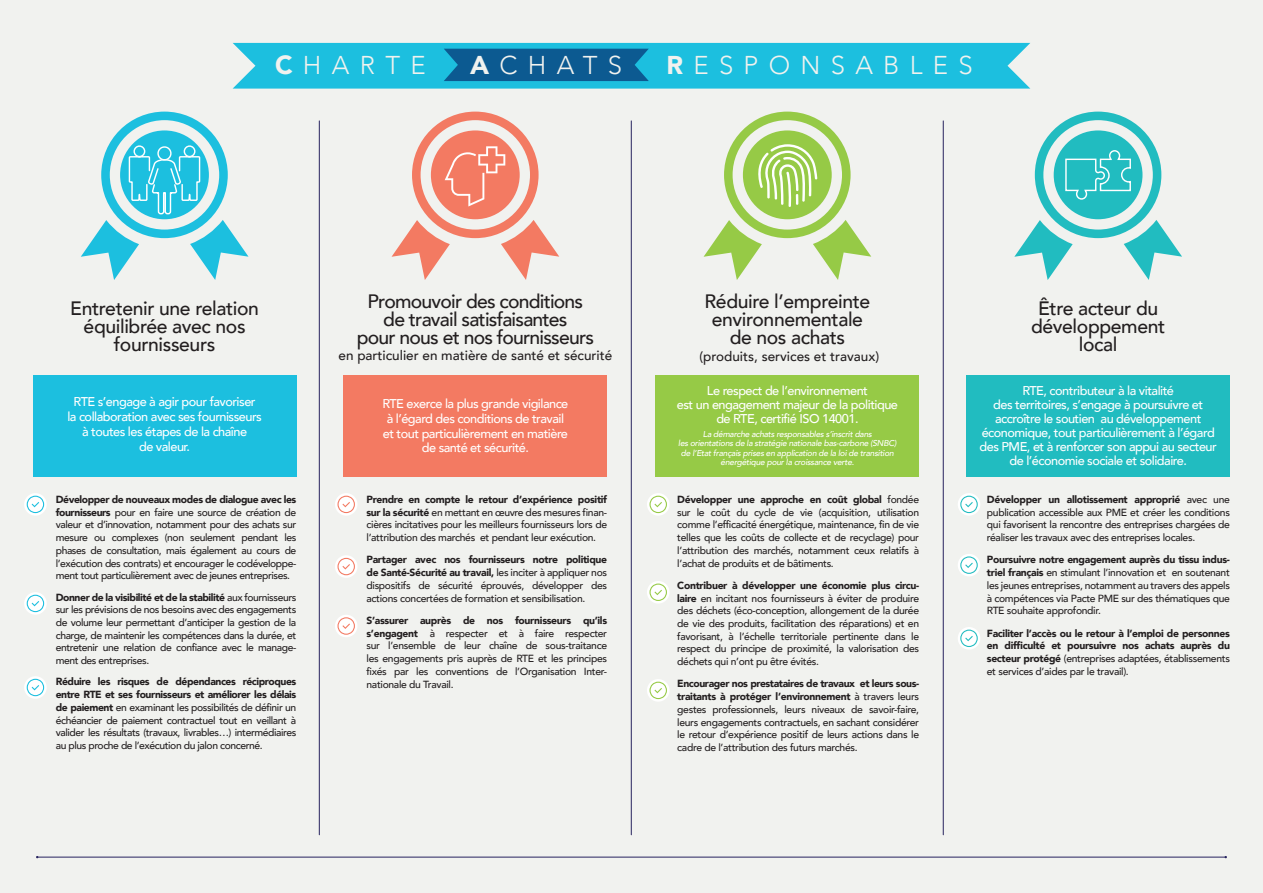
<style>
.page{position:relative;width:1263px;height:893px;background:#f1f2ef}
.page>*{position:absolute;margin:0;border:0;box-sizing:border-box;transform-origin:0 0}
.t1{font:300 25.8px "Avenir";letter-spacing:.4em;color:#f1f2ef}
.t2{font:500 19.35px/18px "Avenir";letter-spacing:-.02em;color:#231f20;text-align:center}
.t3{font:500 19.35px/18px "Avenir";letter-spacing:-.04em;color:#231f20;text-align:center}
.t4{font:500 13.5px "Avenir";color:#231f20}
.t5{font:500 12.75px/14.1px "Avenir";letter-spacing:-.04em;color:#fff;text-align:center}
.t6{font:500 10.35px/12.8px "Avenir";letter-spacing:-.03em;color:#231f20;text-align:justify}
.t7{font:900 10.35px/12.8px "Avenir";letter-spacing:-.03em;color:#231f20;text-align:justify}
.t8{font:italic 500 8.55px/9.6px "Avenir";letter-spacing:-.03em;color:#fff;text-align:center}
.s1{font-weight:900;font-size:26.25px}
.s2{font-weight:900}
.s3{font-weight:500}
</style>
<div class="page">
<hr style="left:319px;top:121px;width:1px;height:714px;background:#27235e">
<hr style="left:631px;top:121px;width:1px;height:714px;background:#27235e">
<hr style="left:943px;top:121px;width:1px;height:714px;background:#27235e">
<svg style="left:233px;top:43px;width:797px;height:46px;background:#21afd2"></svg>
<svg style="left:391px;top:112px;width:168px;height:168px"></svg>
<svg style="left:703px;top:112px;width:168px;height:168px"></svg>
<svg style="left:81px;top:112px;width:167px;height:168px"></svg>
<svg style="left:1014px;top:112px;width:168px;height:168px"></svg>
<div style="left:344px;top:375px;width:263px;height:102px;background:#f37a62"></div>
<div style="left:33px;top:375px;width:263px;height:102px;background:#1cbfdf"></div>
<div style="left:966px;top:375px;width:264px;height:102px;background:#21bcc0"></div>
<div style="left:656px;top:375px;width:263px;height:102px;background:#96ca46"></div>
<hr style="left:37px;top:857px;width:1189px;height:1px;background:#27235e">
<svg style="left:647px;top:493px;width:22px;height:22px"></svg>
<svg style="left:647px;top:581px;width:22px;height:22px"></svg>
<svg style="left:647px;top:679px;width:22px;height:22px"></svg>
<svg style="left:958px;top:493px;width:22px;height:22px"></svg>
<svg style="left:958px;top:554px;width:22px;height:22px"></svg>
<svg style="left:958px;top:627px;width:22px;height:22px"></svg>
<svg style="left:24px;top:676px;width:23px;height:23px"></svg>
<svg style="left:24px;top:592px;width:23px;height:23px"></svg>
<svg style="left:24px;top:493px;width:23px;height:22px"></svg>
<svg style="left:335px;top:493px;width:22px;height:22px"></svg>
<svg style="left:335px;top:555px;width:22px;height:23px"></svg>
<svg style="left:335px;top:615px;width:22px;height:22px"></svg>
<p class="t1" style="left:275px;top:50px;width:152px"><span class="s1">C</span>HARTE</p>
<p class="t1" style="left:470px;top:50px;width:154px"><span class="s2">A</span>CHATS</p>
<p class="t1" style="left:666px;top:50px;width:308px"><span class="s2">R</span>ESPONSABLES</p>
<p class="t2" style="left:70px;top:298px;width:190px">Entretenir une relation équilibrée avec nos fournisseurs</p>
<p class="t2" style="left:704px;top:291px;width:167px">Réduire l’empreinte environnementale de nos achats</p>
<p class="t4" style="left:699px;top:344px;width:181px">(produits, services et travaux)</p>
<p class="t3" style="left:357px;top:291px;width:239px">Promouvoir des conditions de travail satisfaisantes<br>pour nous et nos fournisseurs</p>
<p class="t4" style="left:339px;top:343px;width:275px">en particulier en matière de santé et sécurité</p>
<p class="t5" style="left:67px;top:394px;width:196px;line-height:14.9px">RTE s’engage à agir pour favoriser<br>la collaboration avec ses fournisseurs à toutes les étapes de la chaîne<br>de valeur.</p>
<p class="t5" style="left:382px;top:395px;width:187px;line-height:14.9px">RTE exerce la plus grande vigilance à l’égard des conditions de travail et tout particulièrement en matière de santé et sécurité.</p>
<p class="t6" style="left:56px;top:492px;width:242px"><span class="s2">Développer de nouveaux modes de dialogue avec les fournisseurs</span> pour en faire une source de création de valeur et d’innovation, notamment pour des achats sur mesure ou complexes (non seulement pendant les phases de consultation, mais également au cours de l’exécution des contrats) et encourager le codéveloppe&shy;ment tout particulièrement avec de jeunes entreprises.</p>
<p class="t6" style="left:56px;top:590px;width:242px"><span class="s2">Donner de la visibilité et de la stabilité</span> aux fournisseurs sur les prévisions de nos besoins avec des engagements de volume leur permettant d’anticiper la gestion de la charge, de maintenir les compétences dans la durée, et entretenir une relation de confiance avec le manage&shy;ment des entreprises.</p>
<p class="t6" style="left:56px;top:675px;width:242px"><span class="s2">Réduire les risques de dépendances réciproques entre RTE et ses fournisseurs et améliorer les délais de paiement</span> en examinant les possibilités de définir un échéancier de paiement contractuel tout en veillant à valider les résultats (travaux, livrables…) intermédiaires au plus proche de l’exécution du jalon concerné.</p>
<p class="t6" style="left:366px;top:492px;width:242px"><span class="s2">Prendre en compte le retour d’expérience positif sur la sécurité</span> en mettant en œuvre des mesures finan&shy;cières incitatives pour les meilleurs fournisseurs lors de l’attribution des marchés et pendant leur exécution.</p>
<p class="t6" style="left:366px;top:553px;width:242px"><span class="s2">Partager avec nos fournisseurs notre politique de Santé-Sécurité au travail,</span> les inciter à appliquer nos dispositifs de sécurité éprouvés, développer des actions concertées de formation et sensibilisation.</p>
<p class="t6" style="left:366px;top:613px;width:242px"><span class="s2">S’assurer auprès de nos fournisseurs qu’ils s’engagent</span> à respecter et à faire respecter sur l’ensemble de leur chaîne de sous-traitance les engagements pris auprès de RTE et les principes fixés par les conventions de l’Organisation Inter&shy;nationale du Travail.</p>
<p class="t5" style="left:677px;top:383px;width:223px">Le respect de l’environnement<br>est un engagement majeur de la politique de RTE, certifié ISO 14001.</p>
<p class="t8" style="left:678px;top:429px;width:220px">La démarche achats responsables s’inscrit dans<br>les orientations de la stratégie nationale bas-carbone (SNBC) de l’Etat français prises en application de la loi de transition énergétique pour la croissance verte.</p>
<p class="t6" style="left:677px;top:492px;width:243px"><span class="s2">Développer une approche en coût global</span> fondée sur le coût du cycle de vie (acquisition, utilisation comme l’efficacité énergétique, maintenance, fin de vie telles que les coûts de collecte et de recyclage) pour l’attribution des marchés, notamment ceux relatifs à l’achat de produits et de bâtiments.</p>
<p class="t6" style="left:677px;top:578px;width:243px"><span class="s2">Contribuer à développer une économie plus circu&shy;laire</span> en incitant nos fournisseurs à éviter de produire des déchets (éco-conception, allongement de la durée de vie des produits, facilitation des réparations) et en favorisant, à l’échelle territoriale pertinente dans le respect du principe de proximité, la valorisation des déchets qui n’ont pu être évités.</p>
<p class="t6" style="left:677px;top:677px;width:243px"><span class="s2">Encourager nos prestataires de travaux et leurs sous&shy;traitants à protéger l’environnement</span> à travers leurs gestes professionnels, leurs niveaux de savoir-faire, leurs engagements contractuels, en sachant considérer le retour d’expérience positif de leurs actions dans le cadre de l’attribution des futurs marchés.</p>
<p class="t2" style="left:1031px;top:298px;width:136px">Être acteur du développement local</p>
<p class="t5" style="left:979px;top:382px;width:239px">RTE, contributeur à la vitalité<br>des territoires, s’engage à poursuivre et accroître le soutien au développement économique, tout particulièrement à l’égard des PME, et à renforcer son appui au secteur de l’économie sociale et solidaire.</p>
<p class="t6" style="left:987px;top:492px;width:245px"><span class="s2">Développer un allotissement approprié</span> avec une publication accessible aux PME et créer les conditions qui favorisent la rencontre des entreprises chargées de réaliser les travaux avec des entreprises locales.</p>
<p class="t6" style="left:987px;top:553px;width:245px"><span class="s2">Poursuivre notre engagement auprès du tissu indus&shy;triel français</span> en stimulant l’innovation et en soutenant les jeunes entreprises, notamment au travers des appels à compétences via Pacte PME sur des thématiques que RTE souhaite approfondir.</p>
<p class="t7" style="left:987px;top:626px;width:245px">Faciliter l’accès ou le retour à l’emploi de personnes en difficulté et poursuivre nos achats auprès du secteur protégé <span class="s3">(entreprises adaptées, établissements et services d’aides par le travail).</span></p>
</div>
